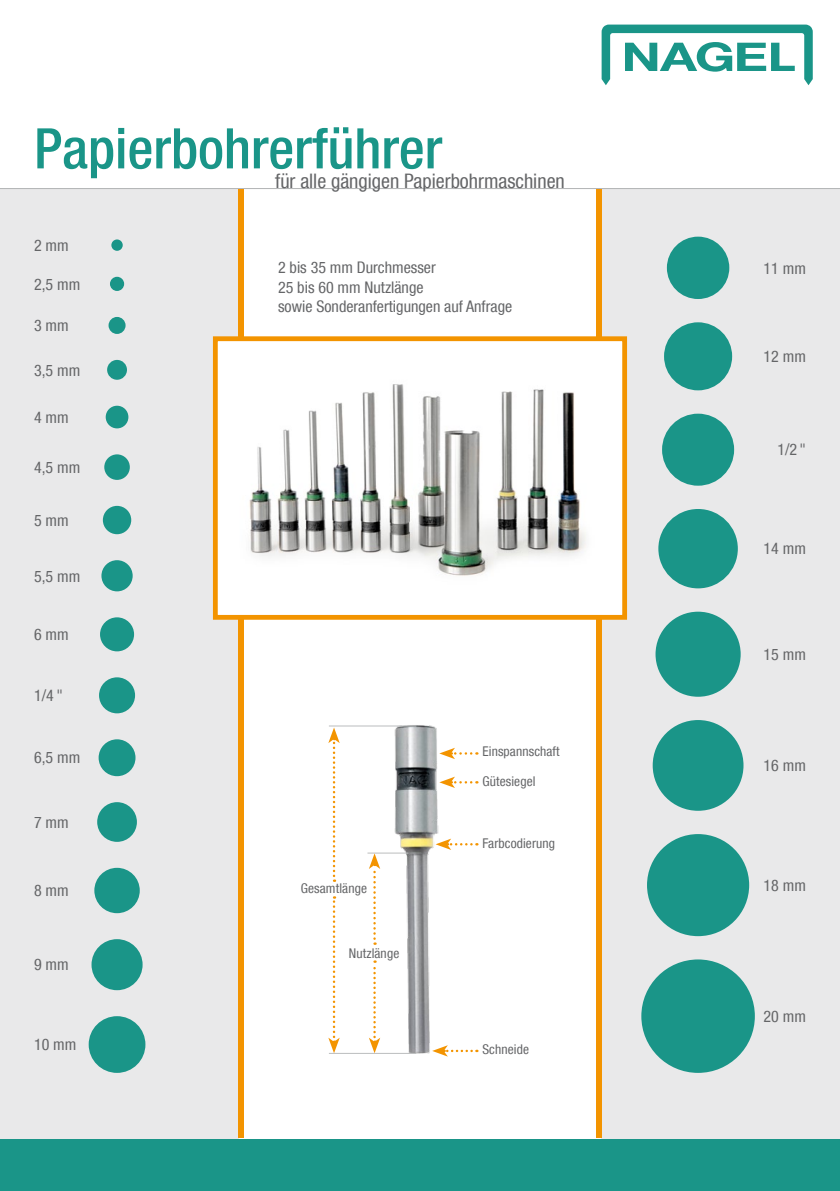
<style>
.page{position:relative;width:840px;height:1191px;background:#fff}
.page>*{position:absolute;margin:0;border:0;box-sizing:border-box;transform-origin:0 0}
.t1{font:500 condensed 56px "Helvetica Neue LT Com";color:#1a9588}
.t2{font:condensed 20px "Helvetica Neue LT Com";color:#646567}
.t3{font:condensed 16px/19.2px "Helvetica Neue LT Com";color:#646567}
.t4{font:condensed 13.4px "Helvetica Neue LT Com";letter-spacing:.01em;color:#646567}
</style>
<div class="page">
<div style="left:0;top:189px;width:238px;height:951px;background:#e9e9ea"></div>
<div style="left:601px;top:189px;width:238px;height:951px;background:#e9e9ea"></div>
<div style="left:0;top:1140px;width:839px;height:51px;background:#1a9588"></div>
<svg style="left:601px;top:25px;width:211px;height:60px"></svg>
<hr style="left:0;top:188px;width:839px;height:1px;background:#b1b3b4">
<div style="left:111px;top:239px;width:12px;height:12px;background:#1a9588;border-radius:50%"></div>
<div style="left:110px;top:277px;width:14px;height:14px;background:#1a9588;border-radius:50%"></div>
<div style="left:108px;top:317px;width:17px;height:17px;background:#1a9588;border-radius:50%"></div>
<div style="left:107px;top:360px;width:20px;height:20px;background:#1a9588;border-radius:50%"></div>
<div style="left:106px;top:406px;width:22px;height:22px;background:#1a9588;border-radius:50%"></div>
<div style="left:104px;top:454px;width:26px;height:26px;background:#1a9588;border-radius:50%"></div>
<div style="left:103px;top:506px;width:28px;height:28px;background:#1a9588;border-radius:50%"></div>
<div style="left:101px;top:560px;width:32px;height:31px;background:#1a9588;border-radius:50%"></div>
<div style="left:100px;top:617px;width:34px;height:34px;background:#1a9588;border-radius:50%"></div>
<div style="left:99px;top:677px;width:36px;height:36px;background:#1a9588;border-radius:50%"></div>
<div style="left:99px;top:739px;width:36px;height:37px;background:#1a9588;border-radius:50%"></div>
<div style="left:97px;top:802px;width:40px;height:40px;background:#1a9588;border-radius:50%"></div>
<div style="left:94px;top:868px;width:46px;height:45px;background:#1a9588;border-radius:50%"></div>
<div style="left:91px;top:939px;width:51px;height:51px;background:#1a9588;border-radius:50%"></div>
<div style="left:89px;top:1016px;width:56px;height:56px;background:#1a9588;border-radius:50%"></div>
<div style="left:666px;top:237px;width:63px;height:62px;background:#1a9588;border-radius:50%"></div>
<div style="left:663px;top:322px;width:68px;height:68px;background:#1a9588;border-radius:50%"></div>
<div style="left:661px;top:414px;width:72px;height:72px;background:#1a9588;border-radius:50%"></div>
<div style="left:658px;top:509px;width:79px;height:79px;background:#1a9588;border-radius:50%"></div>
<div style="left:655px;top:611px;width:85px;height:85px;background:#1a9588;border-radius:50%"></div>
<div style="left:652px;top:720px;width:91px;height:90px;background:#1a9588;border-radius:50%"></div>
<div style="left:646px;top:834px;width:102px;height:102px;background:#1a9588;border-radius:50%"></div>
<div style="left:641px;top:959px;width:113px;height:113px;background:#1a9588;border-radius:50%"></div>
<div style="left:238px;top:189px;width:5px;height:948px;background:#f39400"></div>
<div style="left:596px;top:189px;width:5px;height:948px;background:#f39400"></div>
<div style="left:215px;top:339px;width:409px;height:278px;background:#fff"></div>
<img style="left:249px;top:384px;width:337px;height:192px">
<div style="left:213px;top:336px;width:413px;height:284px;border:5px solid #f39400"></div>
<img style="left:329px;top:725px;width:150px;height:332px">
<svg style="left:328px;top:727px;width:11px;height:155px"></svg>
<svg style="left:368px;top:853px;width:12px;height:92px"></svg>
<svg style="left:368px;top:960px;width:12px;height:93px"></svg>
<svg style="left:328px;top:896px;width:11px;height:157px"></svg>
<svg style="left:439px;top:747px;width:38px;height:12px"></svg>
<svg style="left:439px;top:776px;width:38px;height:12px"></svg>
<svg style="left:435px;top:838px;width:42px;height:12px"></svg>
<svg style="left:432px;top:1045px;width:45px;height:11px"></svg>
<hr style="left:329px;top:725px;width:87px;height:1px;background:#bbbdbe">
<hr style="left:329px;top:1053px;width:87px;height:1px;background:#bbbdbe">
<hr style="left:367px;top:852px;width:41px;height:1px;background:#bbbdbe">
<h1 class="t1" style="left:34px;top:115px;width:409px">Papierbohrerführer</h1>
<p class="t2" style="left:275px;top:169px;width:291px">für alle gängigen Papierbohrmaschinen</p>
<p class="t3" style="left:34px;top:235px;width:36px">2 mm</p>
<p class="t3" style="left:34px;top:274px;width:48px">2,5 mm</p>
<p class="t3" style="left:34px;top:316px;width:36px">3 mm</p>
<p class="t3" style="left:34px;top:360px;width:48px">3,5 mm</p>
<p class="t3" style="left:34px;top:407px;width:36px">4 mm</p>
<p class="t3" style="left:34px;top:457px;width:48px">4,5 mm</p>
<p class="t3" style="left:34px;top:511px;width:36px">5 mm</p>
<p class="t3" style="left:34px;top:566px;width:48px">5,5 mm</p>
<p class="t3" style="left:34px;top:624px;width:36px">6 mm</p>
<p class="t3" style="left:34px;top:685px;width:30px">1/4 "</p>
<p class="t3" style="left:34px;top:748px;width:48px">6,5 mm</p>
<p class="t3" style="left:34px;top:812px;width:36px">7 mm</p>
<p class="t3" style="left:34px;top:880px;width:36px">8 mm</p>
<p class="t3" style="left:34px;top:955px;width:36px">9 mm</p>
<p class="t3" style="left:34px;top:1034px;width:44px">10 mm</p>
<p class="t3" style="left:278px;top:258px;width:235px">2 bis 35 mm Durchmesser<br>25 bis 60 mm Nutzlänge<br>sowie Sonderanfertigungen auf Anfrage</p>
<p class="t4" style="left:482px;top:743px;width:79px">Einspannschaft</p>
<p class="t4" style="left:482px;top:773px;width:55px">Gütesiegel</p>
<p class="t4" style="left:301px;top:880px;width:68px">Gesamtlänge</p>
<p class="t4" style="left:348px;top:945px;width:52px">Nutzlänge</p>
<p class="t4" style="left:482px;top:835px;width:74px">Farbcodierung</p>
<p class="t4" style="left:482px;top:1041px;width:48px">Schneide</p>
<p class="t3" style="left:763px;top:258px;width:44px">11 mm</p>
<p class="t3" style="left:763px;top:346px;width:44px">12 mm</p>
<p class="t3" style="left:776px;top:440px;width:30px">1/2 "</p>
<p class="t3" style="left:763px;top:539px;width:44px">14 mm</p>
<p class="t3" style="left:763px;top:644px;width:44px">15 mm</p>
<p class="t3" style="left:763px;top:755px;width:44px">16 mm</p>
<p class="t3" style="left:763px;top:875px;width:44px">18 mm</p>
<p class="t3" style="left:763px;top:1006px;width:44px">20 mm</p>
</div>
